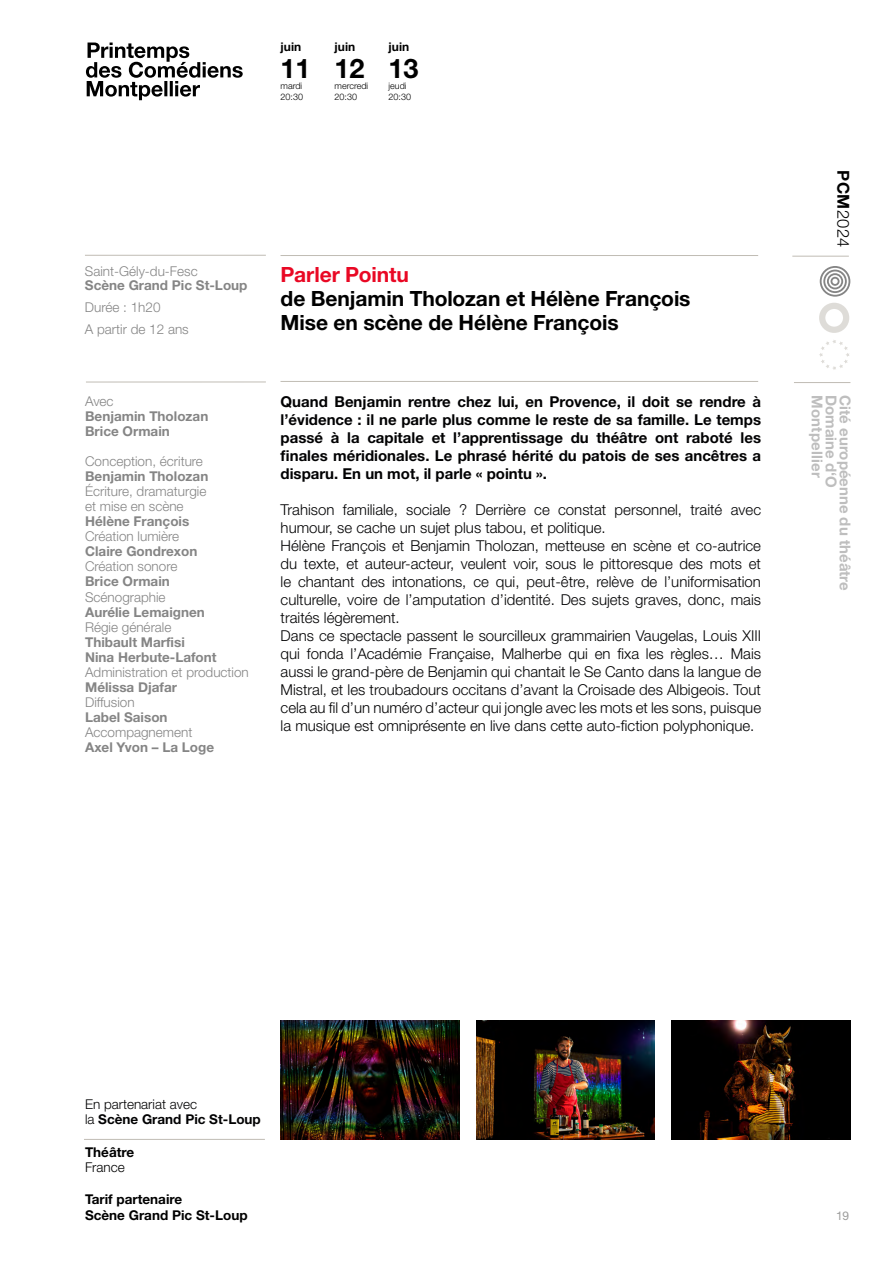
<style>
.page{position:relative;width:893px;height:1263px;background:#fff}
.page>*{position:absolute;margin:0;border:0;box-sizing:border-box;transform-origin:0 0}
.t1{font:700 27px "Helvetica Neue LT Std";color:#000}
.t2{font:700 21px/24px "Helvetica Neue LT Std";letter-spacing:-.005em;color:#000}
.t3{font:700 21px "Helvetica Neue LT Std";letter-spacing:-.005em;color:#e90824}
.t4{font:300 16.5px "Helvetica Neue LT Std";color:#000}
.t5{font:300 15px/18px "Helvetica Neue LT Std";color:#020203}
.t6{font:700 15px/18px "Helvetica Neue LT Std";color:#020203;text-align:justify}
.t7{font:700 15px "Helvetica Neue LT Std";color:#bebebe}
.t8{font:300 13.5px/15px "Helvetica Neue LT Std";color:#858585}
.t9{font:700 13.5px/15px "Helvetica Neue LT Std";color:#858585}
.t10{font:700 13.5px/16.5px "Helvetica Neue LT Std";color:#000}
.t11{font:700 13.5px/15px "Helvetica Neue LT Std";color:#020203}
.t12{font:300 13.5px "Helvetica Neue LT Std";color:#000}
.t13{font:700 12px "Helvetica Neue LT Std";color:#000}
.t14{font:12px "Helvetica Neue LT Std";color:#9d9d9c}
.t15{font:300 9px "Helvetica Neue LT Std";color:#000}
.s1{font-weight:700}
.s2{font-weight:300}
</style>
<div class="page">
<hr style="left:85px;top:255px;width:181px;height:1px;background:#c0bcb4">
<hr style="left:86px;top:382px;width:180px;height:1px;background:#c0bcb4">
<hr style="left:84px;top:1139px;width:181px;height:1px;background:#c0bcb4">
<hr style="left:281px;top:255px;width:477px;height:1px;background:#c0bcb4">
<hr style="left:281px;top:381px;width:477px;height:1px;background:#c0bcb4">
<hr style="left:792px;top:256px;width:57px;height:1px;background:#c0bcb4">
<div style="left:819px;top:303px;width:30px;height:30px;border:6px solid #c0bcb4;border-radius:50%"></div>
<svg style="left:819px;top:340px;width:30px;height:30px"></svg>
<svg style="left:820px;top:266px;width:30px;height:31px"></svg>
<hr style="left:794px;top:382px;width:56px;height:1px;background:#c0bcb4">
<svg style="left:86px;top:43px;width:157px;height:57px"></svg>
<img style="left:281px;top:1020px;width:178px;height:119px">
<img style="left:476px;top:1020px;width:179px;height:119px">
<img style="left:671px;top:1020px;width:179px;height:120px">
<p class="t13" style="left:281px;top:39px;width:22px">juin</p>
<p class="t13" style="left:335px;top:39px;width:22px">juin</p>
<p class="t13" style="left:389px;top:39px;width:22px">juin</p>
<h1 class="t1" style="left:281px;top:52px;width:140px">11 12 13</h1>
<p class="t15" style="left:281px;top:80px;width:23px">mardi</p>
<p class="t15" style="left:335px;top:80px;width:35px">mercredi</p>
<p class="t15" style="left:389px;top:80px;width:19px">jeudi</p>
<p class="t15" style="left:281px;top:91px;width:24px">20:30</p>
<p class="t15" style="left:335px;top:91px;width:24px">20:30</p>
<p class="t15" style="left:389px;top:91px;width:24px">20:30</p>
<p class="t8" style="left:85px;top:264px;width:114px">Saint-Gély-du-Fesc</p>
<p class="t9" style="left:85px;top:277px;width:164px">Scène Grand Pic St-Loup</p>
<p class="t8" style="left:85px;top:296px;width:105px;line-height:22px">Durée : 1h20<br>A partir de 12 ans</p>
<p class="t8" style="left:85px;top:394px;width:30px">Avec</p>
<p class="t9" style="left:85px;top:409px;width:125px">Benjamin Tholozan<br>Brice Ormain</p>
<p class="t8" style="left:85px;top:454px;width:119px">Conception, écriture</p>
<p class="t9" style="left:85px;top:469px;width:125px">Benjamin Tholozan</p>
<p class="t8" style="left:85px;top:484px;width:123px">Écriture, dramaturgie et mise en scène</p>
<p class="t9" style="left:85px;top:514px;width:106px">Hélène François</p>
<p class="t8" style="left:85px;top:529px;width:96px">Création lumière</p>
<p class="t9" style="left:85px;top:544px;width:114px">Claire Gondrexon</p>
<p class="t8" style="left:85px;top:559px;width:94px">Création sonore</p>
<p class="t9" style="left:85px;top:574px;width:86px">Brice Ormain</p>
<p class="t8" style="left:85px;top:589px;width:82px">Scénographie</p>
<p class="t9" style="left:85px;top:604px;width:121px">Aurélie Lemaignen</p>
<p class="t8" style="left:85px;top:619px;width:88px">Régie générale</p>
<p class="t9" style="left:85px;top:634px;width:133px">Thibault Marfisi<br>Nina Herbute-Lafont</p>
<p class="t8" style="left:85px;top:664px;width:165px">Administration et production</p>
<p class="t9" style="left:85px;top:679px;width:93px">Mélissa Djafar</p>
<p class="t8" style="left:85px;top:694px;width:51px">Diffusion</p>
<p class="t9" style="left:85px;top:709px;width:84px">Label Saison</p>
<p class="t8" style="left:85px;top:724px;width:109px">Accompagnement</p>
<p class="t9" style="left:85px;top:739px;width:131px">Axel Yvon – La Loge</p>
<h2 class="t3" style="left:281px;top:261px;width:130px">Parler Pointu</h2>
<h2 class="t2" style="left:281px;top:286px;width:411px">de Benjamin Tholozan et Hélène François<br>Mise en scène de Hélène François</h2>
<p class="t6" style="left:281px;top:392px;width:482px">Quand Benjamin rentre chez lui, en Provence, il doit se rendre à l’évidence : il ne parle plus comme le reste de sa famille. Le temps passé à la capitale et l’apprentissage du théâtre ont raboté les finales méridionales. Le phrasé hérité du patois de ses ancêtres a disparu. En un mot, il parle « pointu ».</p>
<p class="t5" style="left:281px;top:500px;width:482px">Trahison familiale, sociale ? Derrière ce constat personnel, traité avec humour, se cache un sujet plus tabou, et politique.<br>Hélène François et Benjamin Tholozan, metteuse en scène et co-autrice du texte, et auteur-acteur, veulent voir, sous le pittoresque des mots et le chantant des intonations, ce qui, peut-être, relève de l’uniformisation culturelle, voire de l’amputation d’identité. Des sujets graves, donc, mais traités légèrement.<br>Dans ce spectacle passent le sourcilleux grammairien Vaugelas, Louis XIII qui fonda l’Académie Française, Malherbe qui en fixa les règles… Mais aussi le grand-père de Benjamin qui chantait le Se Canto dans la langue de Mistral, et les troubadours occitans d’avant la Croisade des Albigeois. Tout cela au fil d’un numéro d’acteur qui jongle avec les mots et les sons, puisque la musique est omniprésente en live dans cette auto-fiction polyphonique.</p>
<p class="t4" style="left:853px;top:170px;width:78px;rotate:90deg"><span class="s1">PCM</span>2024</p>
<p class="t7" style="left:826px;top:395px;width:84px;rotate:90deg">Montpellier</p>
<p class="t7" style="left:840px;top:395px;width:95px;rotate:90deg">Domaine d‘O</p>
<p class="t7" style="left:854px;top:395px;width:197px;rotate:90deg">Cité européenne du théâtre</p>
<p class="t11" style="left:85px;top:1096px;width:177px"><span class="s2">En partenariat avec<br>la</span> Scène Grand Pic St-Loup</p>
<p class="t10" style="left:85px;top:1144px;width:51px">Théâtre</p>
<p class="t12" style="left:85px;top:1159px;width:41px">France</p>
<p class="t10" style="left:85px;top:1190px;width:164px">Tarif partenaire<br>Scène Grand Pic St-Loup</p>
<p class="t14" style="left:836px;top:1209px;width:14px">19</p>
</div>
